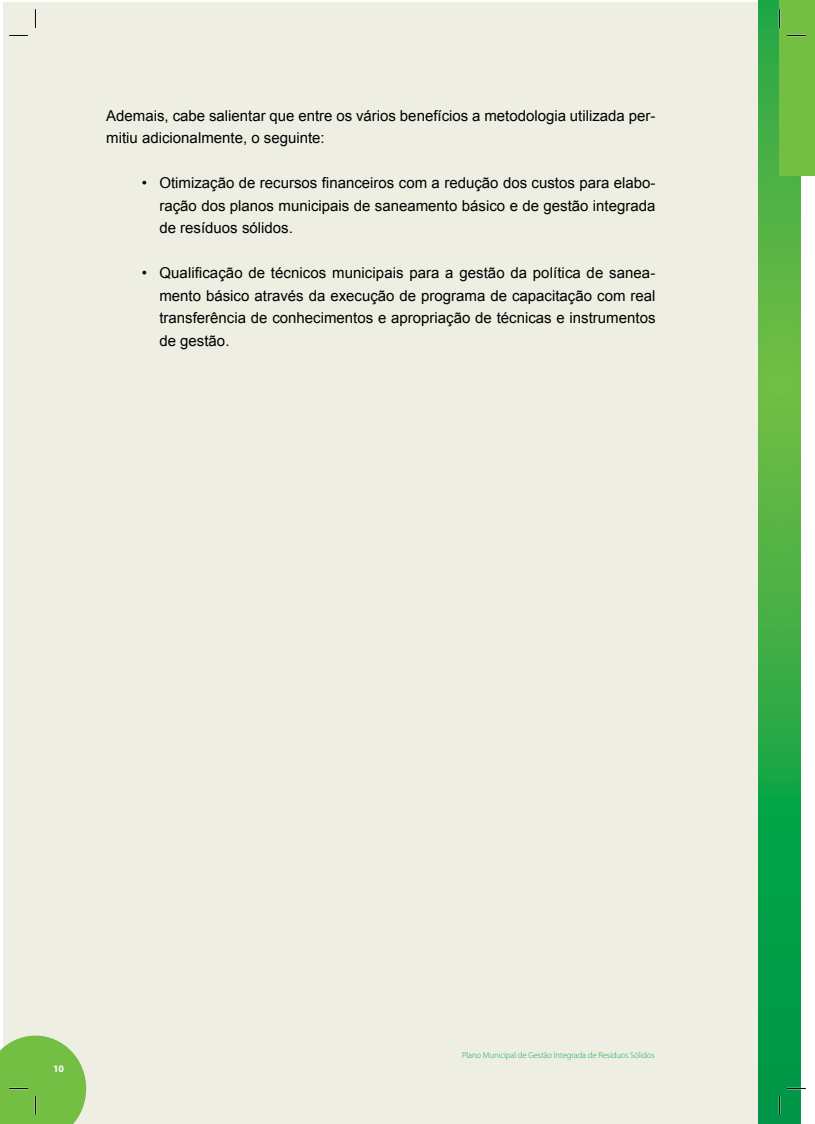
<style>
.page{position:relative;width:815px;height:1124px;background:#fff}
.page>*{position:absolute;margin:0;border:0;box-sizing:border-box;transform-origin:0 0}
.t1{font:15px/22.5px "Arial";color:#000;text-align:justify}
.t2{font:700 10px "Myriad Pro";color:#fff}
.t3{font:300 8.75px "Myriad Pro";letter-spacing:-.015em;color:#0db14b}
</style>
<div class="page">
<div style="left:4px;top:2px;width:776px;height:1121px;background:#efeee3"></div>
<svg style="left:758px;top:0;width:43px;height:1123px;background:#34ab45"></svg>
<div style="left:780px;top:0;width:35px;height:175px;background:#72bf44"></div>
<svg style="left:9px;top:35px;width:19px;height:1px"></svg>
<svg style="left:787px;top:35px;width:19px;height:1px"></svg>
<svg style="left:787px;top:1087px;width:19px;height:2px"></svg>
<svg style="left:35px;top:9px;width:1px;height:19px"></svg>
<svg style="left:0;top:1035px;width:86px;height:88px;background:#80c357"></svg>
<svg style="left:779px;top:9px;width:1px;height:19px"></svg>
<svg style="left:779px;top:1095px;width:1px;height:19px"></svg>
<p class="t1" style="left:106px;top:104px;width:551px">Ademais, cabe salientar que entre os vários benefícios a metodologia utilizada per&shy;mitiu adicionalmente, o seguinte:</p>
<p class="t1" style="left:159px;top:172px;width:498px;text-indent:-18px">• Otimização de recursos financeiros com a redução dos custos para elabo&shy;ração dos planos municipais de saneamento básico e de gestão integrada de resíduos sólidos.</p>
<p class="t1" style="left:159px;top:262px;width:498px;text-indent:-18px">• Qualificação de técnicos municipais para a gestão da política de sanea&shy;mento básico através da execução de programa de capacitação com real transferência de conhecimentos e apropriação de técnicas e instrumentos de gestão.</p>
<p class="t2" style="left:53px;top:1062px;width:12px">10</p>
<p class="t3" style="left:462px;top:1050px;width:194px">Plano Municipal de Gestão Integrada de Resíduos Sólidos</p>
</div>
